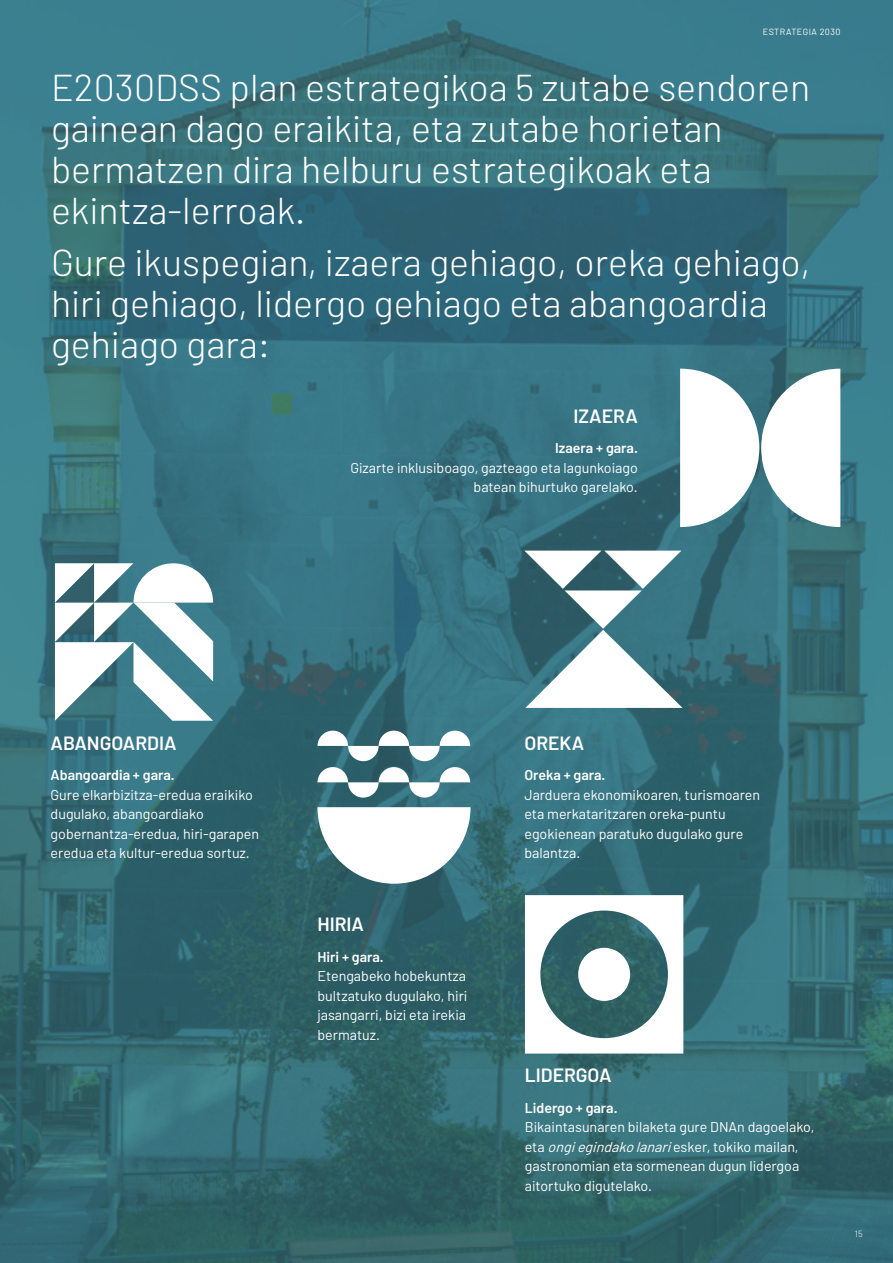
<style>
.page{position:relative;width:893px;height:1263px;background:#fff}
.page>*{position:absolute;margin:0;border:0;box-sizing:border-box;transform-origin:0 0}
.t1{font:300 37.5px/41px "Barlow";color:#fff}
.t2{font:600 19.2px "Barlow";color:#fff}
.t3{font:14.25px/19.5px "Barlow";color:#fff}
.t4{font:600 14.25px "Barlow";color:#fff}
.t5{font:9px "Barlow";letter-spacing:.05em;color:#fff}
.t6{font:300 9px "Barlow";color:#fff}
.s1{font-style:italic}
</style>
<div class="page">
<img style="left:0;top:0;width:893px;height:1263px">
<svg style="left:317px;top:807px;width:154px;height:77px"></svg>
<svg style="left:317px;top:767px;width:153px;height:31px"></svg>
<svg style="left:317px;top:731px;width:153px;height:30px"></svg>
<svg style="left:680px;top:369px;width:160px;height:158px"></svg>
<svg style="left:524px;top:551px;width:158px;height:157px"></svg>
<svg style="left:525px;top:895px;width:158px;height:158px"></svg>
<div style="left:578px;top:948px;width:52px;height:53px;background:#fff;border-radius:50%"></div>
<svg style="left:55px;top:563px;width:158px;height:158px"></svg>
<p class="t5" style="left:763px;top:27px;width:79px">ESTRATEGIA 2030</p>
<h1 class="t1" style="left:51px;top:66px;width:761px">E2030DSS plan estrategikoa 5 zutabe sendoren gainean dago eraikita, eta zutabe horietan bermatzen dira helburu estrategikoak eta ekintza-lerroak.</h1>
<h1 class="t1" style="left:51px;top:241px;width:761px">Gure ikuspegian, izaera gehiago, oreka gehiago, hiri gehiago, lidergo gehiago eta abangoardia gehiago gara:</h1>
<h2 class="t2" style="left:573px;top:404px;width:66px">IZAERA</h2>
<p class="t4" style="left:555px;top:439px;width:84px">Izaera + gara.</p>
<p class="t3" style="left:350px;top:457px;width:289px;text-align:right">Gizarte inklusiboago, gazteago eta lagunkoiago batean bihurtuko garelako.</p>
<h2 class="t2" style="left:51px;top:731px;width:127px">ABANGOARDIA</h2>
<p class="t4" style="left:51px;top:766px;width:126px">Abangoardia + gara.</p>
<p class="t3" style="left:51px;top:785px;width:210px">Gure elkarbizitza-eredua eraikiko dugulako, abangoardiako gobernantza-eredua, hiri-garapen eredua eta kultur-eredua sortuz.</p>
<h2 class="t2" style="left:317px;top:912px;width:48px">HIRIA</h2>
<p class="t4" style="left:317px;top:948px;width:68px">Hiri + gara.</p>
<p class="t3" style="left:317px;top:966px;width:151px;text-align:justify">Etengabeko hobekuntza bultzatuko dugulako, hiri jasangarri, bizi eta irekia bermatuz.</p>
<h2 class="t2" style="left:524px;top:731px;width:61px">OREKA</h2>
<p class="t4" style="left:524px;top:766px;width:82px">Oreka + gara.</p>
<p class="t3" style="left:524px;top:785px;width:237px">Jarduera ekonomikoaren, turismoaren eta merkataritzaren oreka-puntu egokienean paratuko dugulako gure balantza.</p>
<h2 class="t2" style="left:525px;top:1063px;width:88px">LIDERGOA</h2>
<p class="t4" style="left:525px;top:1098px;width:94px">Lidergo + gara.</p>
<p class="t3" style="left:525px;top:1117px;width:291px">Bikaintasunaren bilaketa gure DNAn dagoelako, eta <span class="s1">ongiegindakolanari</span>esker, tokiko mailan, gastronomian eta sormenean dugun lidergoa aitortuko digutelako.</p>
<p class="t6" style="left:855px;top:1228px;width:10px">15</p>
</div>
